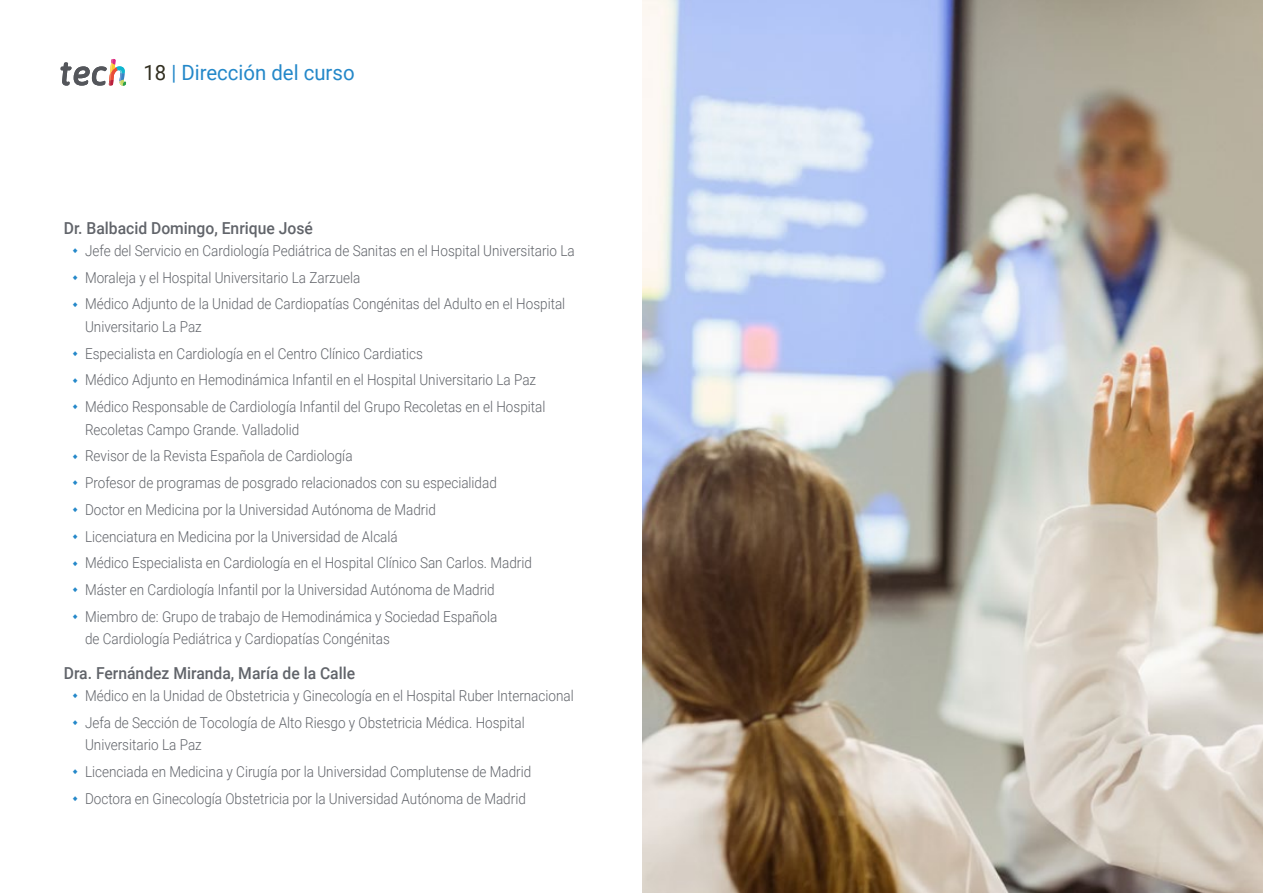
<style>
.page{position:relative;width:1263px;height:893px;background:#fff}
.page>*{position:absolute;margin:0;border:0;box-sizing:border-box;transform-origin:0 0}
.t1{font:21px "Roboto";color:#2488c9}
.t2{font:500 16.5px "Roboto";color:#61646a;scale:.95 1}
.t3{font:300 15px/26.7px "Roboto";color:#61646a;scale:.9 1}
.s1{color:#312e20}
</style>
<div class="page">
<img style="left:642px;top:0;width:621px;height:893px">
<svg style="left:61px;top:59px;width:65px;height:27px"></svg>
<h1 class="t1" style="left:144px;top:57px;width:213px"><span class="s1">18</span> | Dirección del curso</h1>
<p class="t2" style="left:64px;top:216px;width:264px">Dr. Balbacid Domingo, Enrique José</p>
<p class="t3" style="left:85px;top:237px;width:546px">Jefe del Servicio en Cardiología Pediátrica de Sanitas en el Hospital Universitario La<br>Moraleja y el Hospital Universitario La Zarzuela<br>Médico Adjunto de la Unidad de Cardiopatías Congénitas del Adulto en el Hospital</p>
<p class="t3" style="left:85px;top:313px;width:513px">Universitario La Paz<br>Especialista en Cardiología en el Centro Clínico Cardiatics<br>Médico Adjunto en Hemodinámica Infantil en el Hospital Universitario La Paz Médico Responsable de Cardiología Infantil del Grupo Recoletas en el Hospital</p>
<p class="t3" style="left:85px;top:415px;width:498px">Recoletas Campo Grande. Valladolid<br>Revisor de la Revista Española de Cardiología<br>Profesor de programas de posgrado relacionados con su especialidad Doctor en Medicina por la Universidad Autónoma de Madrid<br>Licenciatura en Medicina por la Universidad de Alcalá<br>Médico Especialista en Cardiología en el Hospital Clínico San Carlos. Madrid Máster en Cardiología Infantil por la Universidad Autónoma de Madrid Miembro de: Grupo de trabajo de Hemodinámica y Sociedad Española</p>
<p class="t3" style="left:85px;top:625px;width:340px">de Cardiología Pediátrica y Cardiopatías Congénitas</p>
<p class="t2" style="left:64px;top:661px;width:308px">Dra. Fernández Miranda, María de la Calle</p>
<p class="t3" style="left:85px;top:682px;width:544px">Médico en la Unidad de Obstetricia y Ginecología en el Hospital Ruber Internacional<br>Jefa de Sección de Tocología de Alto Riesgo y Obstetricia Médica. Hospital</p>
<p class="t3" style="left:85px;top:731px;width:497px">Universitario La Paz<br>Licenciada en Medicina y Cirugía por la Universidad Complutense de Madrid<br>Doctora en Ginecología Obstetricia por la Universidad Autónoma de Madrid</p>
</div>
